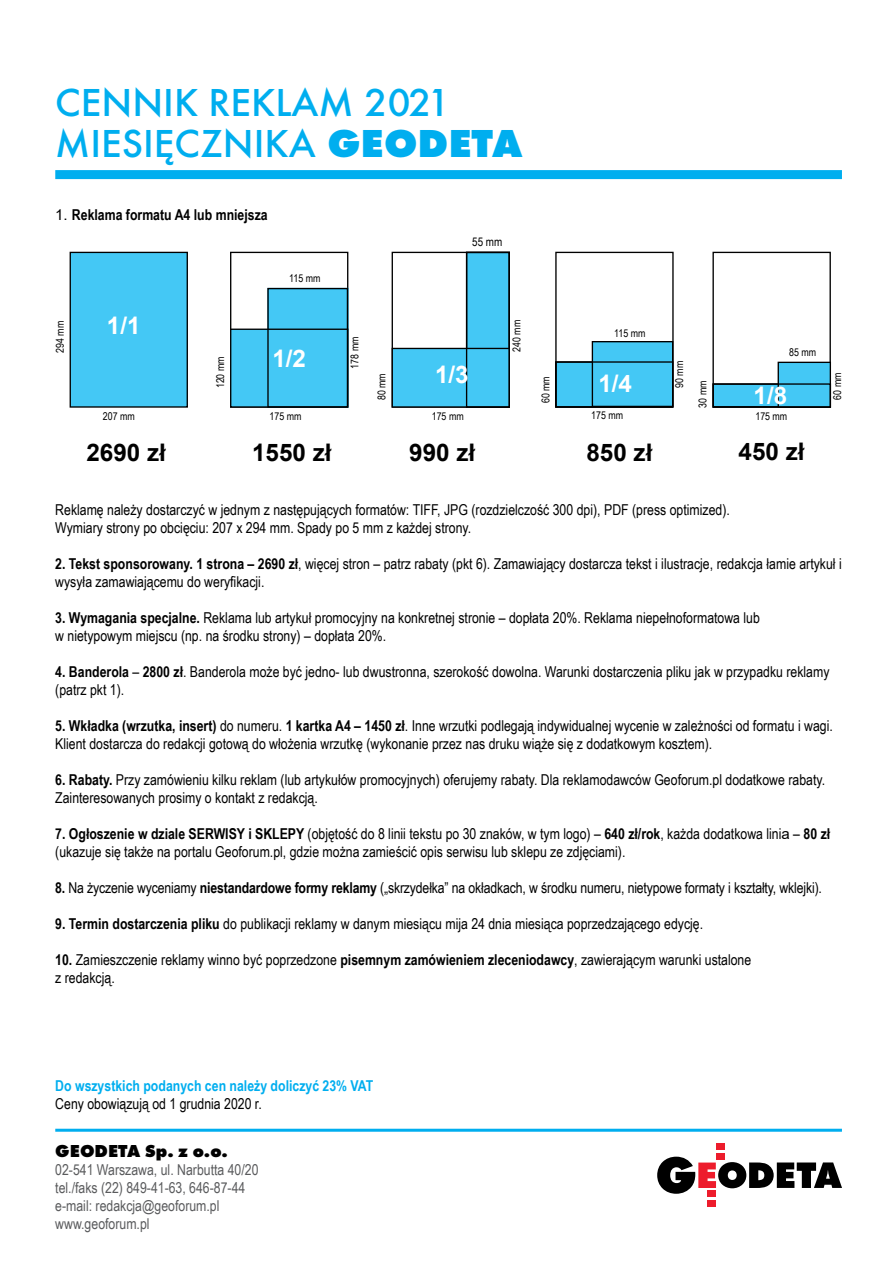
<style>
.page{position:relative;width:893px;height:1263px;background:#fff}
.page>*{position:absolute;margin:0;border:0;box-sizing:border-box;transform-origin:0 0}
.t1{font:500 40.5px/40.5px "Futura TEE";color:#00aeef}
.t2{font:700 24.15px "Arial";color:#000}
.t3{font:700 24.15px "Arial";color:#fff}
.t4{font:700 18px "Futura TEE Extr";color:#000}
.t5{font:15px/18px "Arial Narrow";color:#000}
.t6{font:15px/18px "Arial Narrow";color:#5a5b5d}
.t7{font:700 15px "Arial Narrow";color:#00aeef}
.t8{font:700 15px "Arial Narrow";color:#000}
.t9{font:12px "Arial Narrow";color:#000}
.t10{font:10.8px/23.4px "Arial Narrow";color:#000}
.s1{font-family:"Futura TEE Extr";font-weight:700}
.s2{font-family:"Arial";font-weight:400}
.s3{font-weight:700}
.s4{font-family:"Arial"}
</style>
<div class="page">
<div style="left:713px;top:384px;width:117px;height:23px;background:#44c8f5"></div>
<div style="left:556px;top:362px;width:116px;height:45px;background:#44c8f5"></div>
<div style="left:592px;top:342px;width:81px;height:64px;background:#44c8f5"></div>
<div style="left:592px;top:341px;width:81px;height:66px;border:1px solid #000"></div>
<div style="left:467px;top:252px;width:42px;height:155px;background:#44c8f5"></div>
<div style="left:70px;top:252px;width:118px;height:156px;background:#44c8f5;border:1px solid #000"></div>
<div style="left:230px;top:252px;width:118px;height:156px;border:1px solid #000"></div>
<div style="left:555px;top:252px;width:119px;height:156px;border:1px solid #000"></div>
<div style="left:712px;top:252px;width:119px;height:156px;border:1px solid #000"></div>
<div style="left:268px;top:288px;width:80px;height:120px;background:#44c8f5"></div>
<div style="left:231px;top:329px;width:117px;height:78px;background:#44c8f5"></div>
<div style="left:230px;top:329px;width:118px;height:79px;border:1px solid #000"></div>
<div style="left:392px;top:348px;width:117px;height:59px;background:#44c8f5"></div>
<div style="left:392px;top:348px;width:118px;height:60px;border:1px solid #000"></div>
<div style="left:555px;top:361px;width:118px;height:47px;border:1px solid #000"></div>
<div style="left:778px;top:362px;width:52px;height:45px;background:#44c8f5"></div>
<div style="left:778px;top:362px;width:53px;height:46px;border:1px solid #000"></div>
<div style="left:267px;top:288px;width:81px;height:120px;border:1px solid #000"></div>
<div style="left:712px;top:383px;width:119px;height:25px;border:1px solid #000"></div>
<div style="left:466px;top:252px;width:44px;height:156px;border:1px solid #000"></div>
<div style="left:716px;top:1143px;width:8px;height:7px;background:#ed1c2c"></div>
<div style="left:716px;top:1153px;width:8px;height:7px;background:#ed1c2c"></div>
<div style="left:707px;top:1190px;width:9px;height:7px;background:#ed1c2c"></div>
<div style="left:707px;top:1200px;width:9px;height:7px;background:#ed1c2c"></div>
<svg style="left:657px;top:1157px;width:185px;height:37px"></svg>
<div style="left:55px;top:170px;width:787px;height:9px;background:#00aeef"></div>
<hr style="left:55px;top:1129px;width:787px;height:3px;background:#00aeef">
<h1 class="t1" style="left:55px;top:82px;width:469px">CENNIK REKLAM 2021<br>MIESIĘCZNIKA <span class="s1">GEODETA</span></h1>
<p class="t8" style="left:55px;top:203px;width:214px"><span class="s2">1.</span> Reklama formatu A4 lub mniejsza</p>
<p class="t10" style="left:289px;top:266px;width:33px">115 mm</p>
<p class="t10" style="left:48px;top:353px;width:33px;rotate:-90deg">294 mm</p>
<h2 class="t3" style="left:107px;top:309px;width:35px">1/1</h2>
<p class="t10" style="left:208px;top:388px;width:33px;rotate:-90deg">120 mm</p>
<h2 class="t3" style="left:272px;top:341px;width:35px">1/2</h2>
<p class="t10" style="left:343px;top:368px;width:33px;rotate:-90deg">178 mm</p>
<p class="t10" style="left:369px;top:400px;width:28px;rotate:-90deg">80 mm</p>
<p class="t9" style="left:472px;top:233px;width:32px">55 mm</p>
<h2 class="t3" style="left:435px;top:358px;width:35px">1/3</h2>
<p class="t10" style="left:504px;top:352px;width:33px;rotate:-90deg">240 mm</p>
<p class="t10" style="left:533px;top:403px;width:28px;rotate:-90deg">60 mm</p>
<p class="t10" style="left:614px;top:321px;width:33px">115 mm</p>
<h2 class="t3" style="left:598px;top:366px;width:35px">1/4</h2>
<p class="t10" style="left:789px;top:340px;width:28px">85 mm</p>
<p class="t10" style="left:667px;top:408px;width:48px;text-indent:20px;rotate:-90deg">90 mm<br>30 mm</p>
<p class="t10" style="left:825px;top:400px;width:28px;rotate:-90deg">60 mm</p>
<h2 class="t3" style="left:754px;top:379px;width:35px">1/8</h2>
<p class="t10" style="left:103px;top:404px;width:33px">207 mm</p>
<p class="t10" style="left:270px;top:404px;width:33px">175 mm</p>
<p class="t10" style="left:432px;top:404px;width:33px">175 mm</p>
<p class="t10" style="left:591px;top:403px;width:33px">175 mm</p>
<p class="t10" style="left:755px;top:404px;width:33px">175 mm</p>
<h2 class="t2" style="left:86px;top:436px;width:81px">2690 zł</h2>
<h2 class="t2" style="left:252px;top:435px;width:81px">1550 zł</h2>
<h2 class="t2" style="left:409px;top:435px;width:67px">990 zł</h2>
<h2 class="t2" style="left:586px;top:435px;width:67px">850 zł</h2>
<h2 class="t2" style="left:738px;top:435px;width:67px">450 zł</h2>
<p class="t5" style="left:55px;top:500px;width:676px">Reklamę należy dostarczyć w jednym z następujących formatów: ti ff, jpg (rozdzielczość 300 dpi), pd f (press optimized).<br>Wymiary strony po obcięciu: 207 x 294 mm. Spady po 5 mm z każdej strony.</p>
<p class="t5" style="left:55px;top:554px;width:788px"><span class="s3">2. Tekst sponsorowany. 1 strona – 2690 zł</span>, więcej stron – patrz rabaty (pkt 6). Zamawiający dostarcza tekst i ilustracje, redakcja łamie artykuł i wysyła zamawiającemu do weryfikacji.</p>
<p class="t5" style="left:55px;top:608px;width:706px"><span class="s3">3. Wymagania specjalne.</span> Reklama lub artykuł promocyjny na konkretnej stronie – dopłata 20%. Reklama niepełnoformatowa lub w nietypowym miejscu (np. na środku strony) – dopłata 20%.</p>
<p class="t5" style="left:55px;top:662px;width:776px"><span class="s3">4. Banderola</span> – <span class="s3">2800 zł</span>. Banderola może być jedno- lub dwustronna, szerokość dowolna. Warunki dostarczenia pliku jak w przypadku reklamy (patrz pkt 1).</p>
<p class="t5" style="left:55px;top:716px;width:779px"><span class="s3">5. Wkładka (wrzutka, insert)</span> do numeru. <span class="s3">1 kartka A4 – 1450 zł</span>. Inne wrzutki podlegają indywidualnej wycenie w zależności od formatu i wagi.<br>Klient dostarcza do redakcji gotową do włożenia wrzutkę (wykonanie przez nas druku wiąże się z dodatkowym kosztem).</p>
<p class="t5" style="left:55px;top:770px;width:771px"><span class="s3">6. Rabaty.</span> Przy zamówieniu kilku reklam (lub artykułów promocyjnych) oferujemy rabaty. Dla reklamodawców Geoforum.pl dodatkowe rabaty.<br>Zainteresowanych prosimy o kontakt z redakcją.</p>
<p class="t5" style="left:55px;top:824px;width:776px"><span class="s3">7. Ogłoszenie w dziale SERWISY i SKLEPY</span> (objętość do 8 linii tekstu po 30 znaków, w tym logo) – <span class="s3">640 zł/rok</span>, każda dodatkowa lini<span class="s4">a</span> – <span class="s3">80 zł </span>(ukazuje się także na portalu Geoforum.pl, gdzie można zamieścić opis serwisu lub sklepu ze zdjęciami).</p>
<p class="t5" style="left:55px;top:878px;width:768px"><span class="s3">8.</span> Na życzenie wyceniamy <span class="s3">niestandardowe formy reklamy</span> („skrzydełka” na okładkach, w środku numeru, nietypowe formaty i kształty, wklejki).</p>
<p class="t5" style="left:55px;top:914px;width:649px"><span class="s3">9. Termin dostarczenia pliku</span> do publikacji reklamy w danym miesiącu mija 24 dnia miesiąca poprzedzającego edycję.</p>
<p class="t5" style="left:55px;top:950px;width:697px"><span class="s3">10.</span> Zamieszczenie reklamy winno być poprzedzone <span class="s3">pisemnym zamówieniem zleceniodawcy</span>, zawierającym warunki ustalone z redakcją.</p>
<p class="t7" style="left:55px;top:1075px;width:320px">Do wszystkich podanych cen należy doliczyć 23% VAT</p>
<p class="t5" style="left:55px;top:1094px;width:208px">Ceny obowiązują od 1 grudnia 2020 r.</p>
<p class="t4" style="left:55px;top:1140px;width:174px">GEODETA Sp. z o.o.</p>
<p class="t6" style="left:55px;top:1160px;width:205px">02-541 Warszawa, ul. Narbutta 40/20 tel./faks (22) 849-41-63, 646-87-44 e-mail: redakcja@geoforum.pl www.geoforum.pl</p>
</div>
